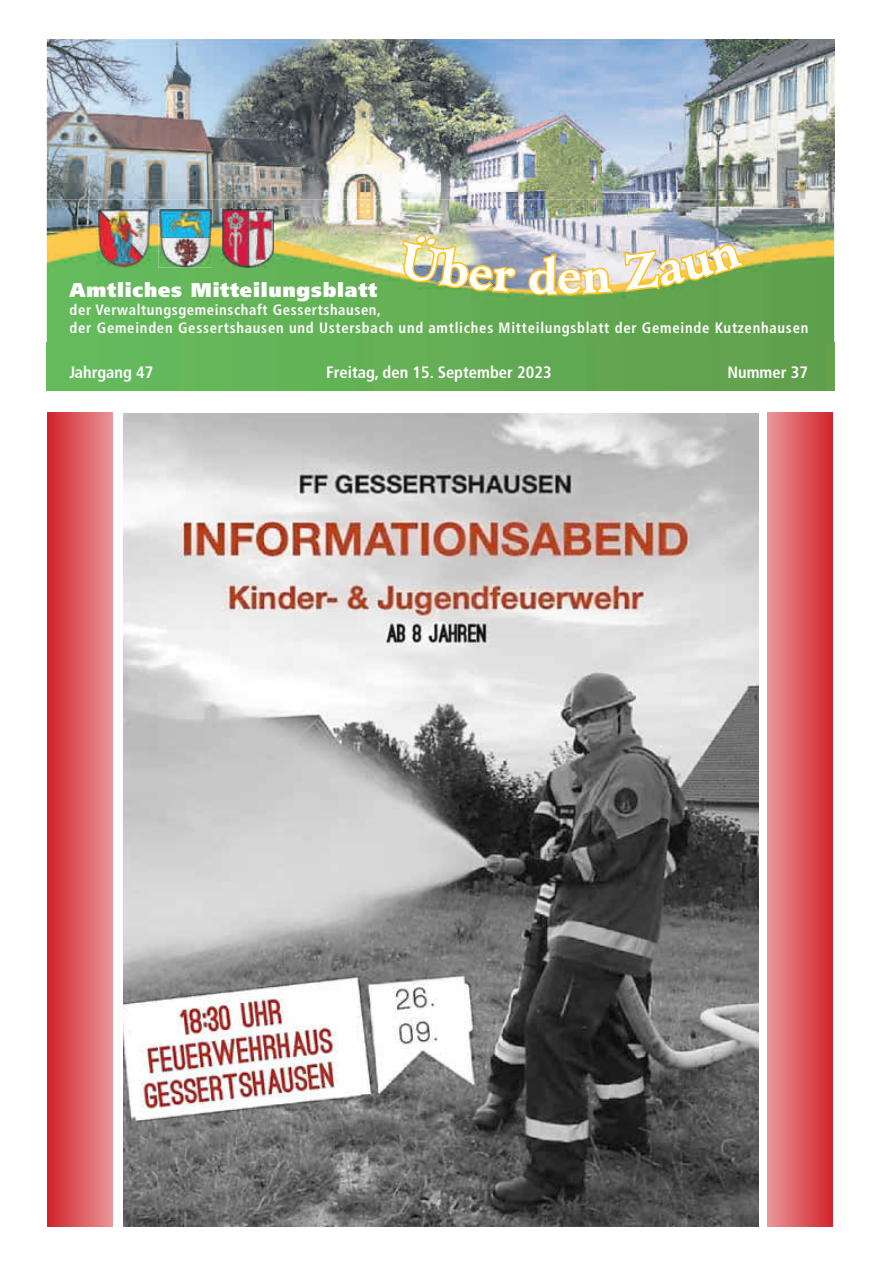
<style>
.page{position:relative;width:881px;height:1263px;background:#fff}
.page>*{position:absolute;margin:0;border:0;box-sizing:border-box;transform-origin:0 0}
.t1{font:900 19.95px "Frutiger LT";letter-spacing:.04em;color:#fff}
.t2{font:700 condensed 16.5px "Frutiger LT";color:#fff}
.t3{font:700 condensed 15px/18px "Frutiger LT";letter-spacing:.05em;color:#fff}
</style>
<div class="page">
<img style="left:47px;top:39px;width:482px;height:161px">
<img style="left:745px;top:39px;width:88px;height:161px">
<img style="left:47px;top:200px;width:786px;height:190px">
<img style="left:97px;top:208px;width:54px;height:60px">
<img style="left:158px;top:209px;width:54px;height:59px">
<img style="left:221px;top:209px;width:53px;height:58px">
<img style="left:123px;top:413px;width:635px;height:814px">
<div style="left:47px;top:412px;width:66px;height:815px;background:linear-gradient(to right,#d02229,#e89598)"></div>
<div style="left:766px;top:412px;width:66px;height:815px;background:linear-gradient(to right,#ea9a9e,#d1272e)"></div>
<img style="left:397px;top:188px;width:120px;height:107px">
<img style="left:529px;top:39px;width:216px;height:351px">
<h1 class="t1" style="left:70px;top:278px;width:309px">Amtliches Mitteilungsblatt</h1>
<p class="t3" style="left:70px;top:301px;width:740px">der Verwaltungsgemeinschaft Gessertshausen,<br>der Gemeinden Gessertshausen und Ustersbach und amtliches Mitteilungsblatt der Gemeinde Kutzenhausen</p>
<p class="t2" style="left:70px;top:362px;width:85px">Jahrgang 47</p>
<p class="t2" style="left:326px;top:362px;width:227px">Freitag, den 15. September 2023</p>
<p class="t2" style="left:727px;top:362px;width:82px">Nummer 37</p>
</div>
